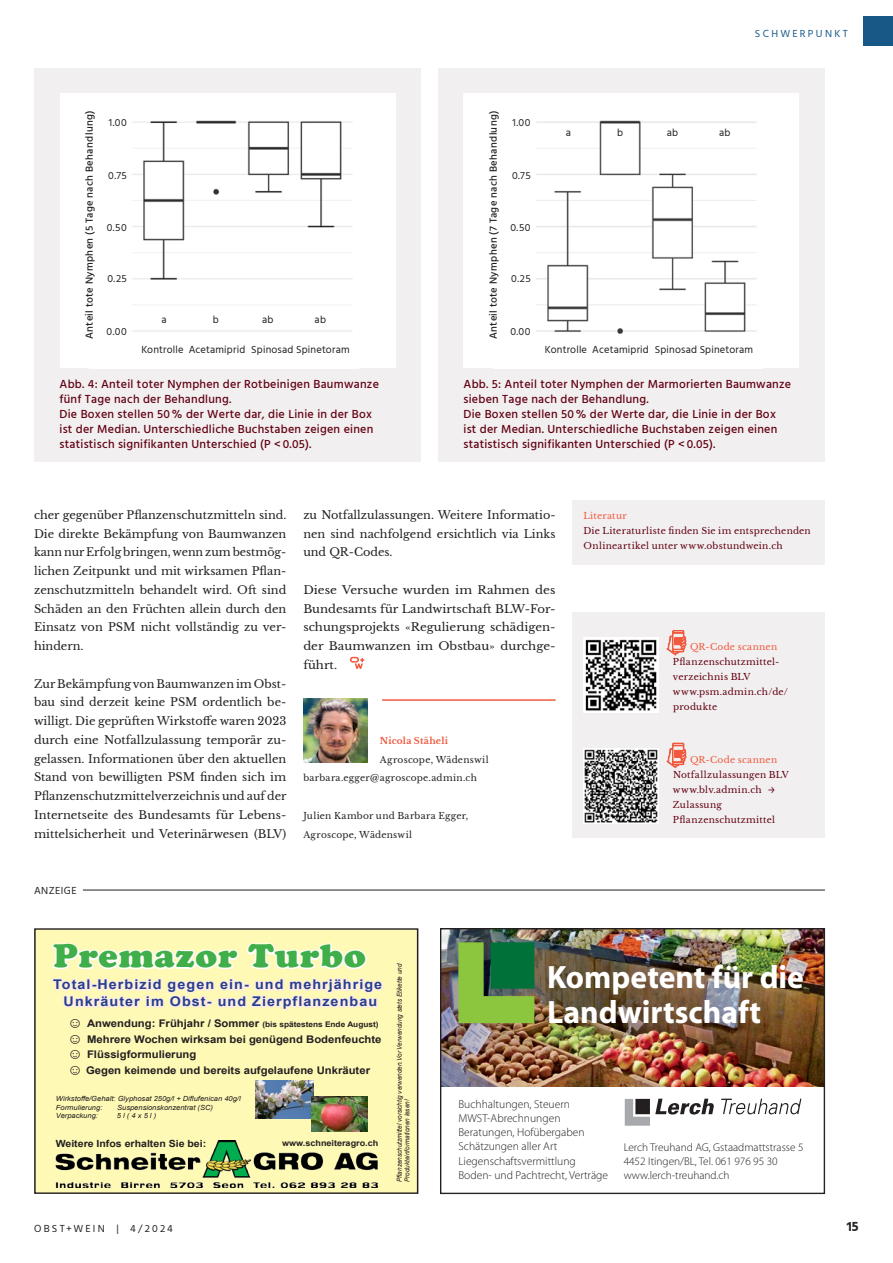
<style>
.page{position:relative;width:893px;height:1263px;background:#fff}
.page>*{position:absolute;margin:0;border:0;box-sizing:border-box;transform-origin:0 0}
.t1{font:900 33.75px "Cooper";letter-spacing:.025em;color:#40ae49;scale:1.07 1}
.t2{font:700 32.4px/35.2px "Myriad";color:#fff}
.t3{font:700 13.5px "Hind";color:#282526}
.t4{font:700 13.35px/17px "Arial";letter-spacing:.075em;color:#253f8e;text-align:center;scale:1.07 1}
.t5{font:500 12px/15px "Hind";letter-spacing:.02em;color:#620012}
.t6{font:300 11.55px/14.2px "Myriad Pro";color:#231f20}
.t7{font:11.25px/18.8px "Libre Baskerville";color:#231f20;text-align:justify}
.t8{font:11.25px/18.8px "Libre Baskerville";color:#231f20;text-align:justify;scale:1.06 1}
.t9{font:300 11.25px/14.1px "Myriad Pro";color:#231f20}
.t10{font:700 10.5px/15.5px "Arial";color:#231f20;scale:1.07 1}
.t11{font:10.5px "Hind";letter-spacing:.02em;color:#231f20}
.t12{font:500 10.5px "Hind";letter-spacing:.035em;color:#231f20}
.t13{font:10.5px "Hind";letter-spacing:.215em;color:#231f20}
.t14{font:10.5px "Hind";letter-spacing:.215em;color:#175887}
.t15{font:10.5px "Hind";letter-spacing:.04em;color:#231f20}
.t16{font:700 9.9px "Arial";color:#231f20;scale:1.07 1}
.t17{font:9px/15px "Libre Baskerville";letter-spacing:.025em;color:#620012}
.t18{font:9px/18.8px "Libre Baskerville";letter-spacing:.025em;color:#231f20}
.t19{font:9px "Libre Baskerville";letter-spacing:.03em;color:#f0593e}
.t20{font:700 9px "Libre Baskerville";letter-spacing:.02em;color:#f0593e}
.t21{font:8.4px "Helvetica";color:#000;scale:1.07 1}
.t22{font:700 8.4px "Arial";color:#231f20;scale:1.07 1}
.t23{font:italic 7.05px/8.4px "Arial";color:#231f20;scale:1.07 1}
.t24{font:italic 6.75px/7.5px "Arial";color:#231f20;scale:.93 1}
.s1{font-family:"neue Radial A Regular"}
.s2{font-style:italic;font-size:14.1px}
.s3{font-size:7.8px}
</style>
<div class="page">
<div style="left:863px;top:16px;width:30px;height:30px;background:#175887"></div>
<svg style="left:350px;top:657px;width:14px;height:12px"></svg>
<div style="left:573px;top:500px;width:252px;height:65px;background:#f1efef"></div>
<hr style="left:382px;top:699px;width:174px;height:2px;background:#f0593e">
<img style="left:303px;top:699px;width:64px;height:64px">
<hr style="left:83px;top:890px;width:742px;height:1px;background:#231f20">
<div style="left:573px;top:613px;width:252px;height:225px;background:#f1efef"></div>
<img style="left:584px;top:637px;width:75px;height:75px">
<img style="left:584px;top:748px;width:75px;height:75px">
<svg style="left:667px;top:630px;width:19px;height:25px"></svg>
<svg style="left:667px;top:743px;width:19px;height:25px"></svg>
<div style="left:34px;top:68px;width:387px;height:394px;background:#f1efef"></div>
<div style="left:60px;top:94px;width:335px;height:274px;background:#fff"></div>
<img style="left:132px;top:120px;width:220px;height:212px">
<div style="left:438px;top:68px;width:387px;height:394px;background:#f1efef"></div>
<div style="left:463px;top:94px;width:336px;height:274px;background:#fff"></div>
<img style="left:536px;top:120px;width:221px;height:214px">
<img style="left:442px;top:930px;width:381px;height:157px">
<svg style="left:721px;top:1099px;width:80px;height:15px"></svg>
<svg style="left:625px;top:1099px;width:89px;height:27px"></svg>
<svg style="left:458px;top:942px;width:76px;height:81px;background:#549a3e"></svg>
<div style="left:440px;top:928px;width:385px;height:266px;border:1px solid #231f20"></div>
<div style="left:35px;top:929px;width:383px;height:264px;background:#fff9b6"></div>
<div style="left:34px;top:928px;width:384px;height:266px;border:1px solid #231f20"></div>
<svg style="left:52px;top:943px;width:332px;height:67px"></svg>
<img style="left:56px;top:1141px;width:323px;height:47px">
<img style="left:255px;top:1080px;width:59px;height:38px">
<img style="left:312px;top:1096px;width:56px;height:36px">
<p class="t14" style="left:755px;top:27px;width:95px">SCHWERPUNKT</p>
<p class="t12" style="left:83px;top:339px;width:230px;rotate:-90deg">Anteil tote Nymphen (5 Tage nach Behandlung)</p>
<p class="t12" style="left:487px;top:339px;width:230px;rotate:-90deg">Anteil tote Nymphen (7 Tage nach Behandlung)</p>
<p class="t11" style="left:109px;top:116px;width:20px">1.00</p>
<p class="t11" style="left:108px;top:169px;width:20px">0.75</p>
<p class="t11" style="left:107px;top:221px;width:21px">0.50</p>
<p class="t11" style="left:108px;top:272px;width:21px">0.25</p>
<p class="t11" style="left:161px;top:314px;width:7px">a</p>
<p class="t11" style="left:213px;top:314px;width:7px">b</p>
<p class="t11" style="left:262px;top:314px;width:13px">ab</p>
<p class="t11" style="left:315px;top:314px;width:13px">ab</p>
<p class="t11" style="left:107px;top:325px;width:22px">0.00</p>
<p class="t11" style="left:512px;top:116px;width:20px">1.00</p>
<p class="t11" style="left:512px;top:169px;width:20px">0.75</p>
<p class="t11" style="left:510px;top:221px;width:21px">0.50</p>
<p class="t11" style="left:511px;top:272px;width:21px">0.25</p>
<p class="t11" style="left:510px;top:325px;width:22px">0.00</p>
<p class="t11" style="left:566px;top:126px;width:7px">a</p>
<p class="t11" style="left:617px;top:126px;width:7px">b</p>
<p class="t11" style="left:667px;top:126px;width:13px">ab</p>
<p class="t11" style="left:719px;top:126px;width:13px">ab</p>
<p class="t11" style="left:141px;top:344px;width:210px">Kontrolle Acetamiprid Spinosad Spinetoram</p>
<p class="t11" style="left:545px;top:344px;width:210px">Kontrolle Acetamiprid Spinosad Spinetoram</p>
<p class="t5" style="left:60px;top:376px;width:321px">Abb. 4: Anteil toter Nymphen der Rotbeinigen Baumwanze fünf Tage nach der Behandlung.<br>Die Boxen stellen 50 % der Werte dar, die Linie in der Box ist der Median. Unterschiedliche Buchstaben zeigen einen statistisch signifikanten Unterschied (P &lt; 0.05).</p>
<p class="t5" style="left:463px;top:376px;width:329px">Abb. 5: Anteil toter Nymphen der Marmorierten Baumwanze sieben Tage nach der Behandlung.<br>Die Boxen stellen 50 % der Werte dar, die Linie in der Box ist der Median. Unterschiedliche Buchstaben zeigen einen statistisch signifikanten Unterschied (P &lt; 0.05).</p>
<p class="t7" style="left:34px;top:505px;width:254px">cher gegenüber Pflanzenschutzmitteln sind.<br>Die direkte Bekämpfung von Baumwanzen kann nur Erfolg bringen, wenn zum bestmög&shy;lichen Zeitpunkt und mit wirksamen Pflan&shy;zenschutzmitteln behandelt wird. Oft sind Schäden an den Früchten allein durch den Einsatz von PSM nicht vollständig zu ver&shy;hindern.</p>
<p class="t7" style="left:34px;top:674px;width:254px">Zur Bekämpfung von Baumwanzen im Obst&shy;bau sind derzeit keine PSM ordentlich be&shy;willigt. Die geprüften Wirkstoffe waren 2023 durch eine Notfallzulassung temporär zu&shy;gelassen. Informationen über den aktuellen Stand von bewilligten PSM finden sich im Pflanzenschutzmittelverzeichnis und auf der Internetseite des Bundesamts für Lebens&shy;mittelsicherheit und Veterinärwesen (BLV)</p>
<p class="t7" style="left:303px;top:505px;width:254px">zu Notfallzulassungen. Weitere Informatio&shy;nen sind nachfolgend ersichtlich via Links und QR-Codes.</p>
<p class="t8" style="left:303px;top:580px;width:240px">Diese Versuche wurden im Rahmen des Bundesamts für Landwirtschaft BLW-For&shy;schungsprojekts «Regulierung schädigen&shy;der Baumwanzen im Obstbau» durchge&shy;führt.</p>
<p class="t20" style="left:380px;top:735px;width:70px">Nicola Stäheli</p>
<p class="t18" style="left:303px;top:750px;width:187px;text-indent:77px">Agroscope, Wädenswil barbara.egger@agroscope.admin.ch</p>
<p class="t18" style="left:303px;top:806px;width:166px">Julien Kambor und Barbara Egger,<br>Agroscope, Wädenswil</p>
<p class="t15" style="left:34px;top:884px;width:44px">ANZEIGE</p>
<p class="t19" style="left:583px;top:510px;width:45px">Literatur</p>
<p class="t17" style="left:583px;top:523px;width:229px">Die Literaturliste finden Sie im entsprechenden<br>Onlineartikel unter www.obstundwein.ch</p>
<p class="t19" style="left:690px;top:641px;width:89px">QR-Code scannen</p>
<p class="t17" style="left:673px;top:654px;width:117px">Pflanzenschutzmittel&shy;verzeichnis BLV www.psm.admin.ch/de/ produkte</p>
<p class="t19" style="left:690px;top:754px;width:89px">QR-Code scannen</p>
<p class="t17" style="left:673px;top:767px;width:118px">Notfallzulassungen BLV www.blv.admin.ch <span class="s1">→<br></span>Zulassung<br>Pflanzenschutzmittel</p>
<h1 class="t1" style="left:53px;top:936px;width:294px">Premazor Turbo</h1>
<p class="t4" style="left:53px;top:976px;width:309px">Total-Herbizid gegen ein- und mehrjährige<br>Unkräuter im Obst- und Zierpflanzenbau</p>
<p class="t10" style="left:67px;top:1016px;width:295px"><span class="s2">☺</span> Anwendung: Frühjahr / Sommer <span class="s3">(bis spätestens Ende August) </span><span class="s2">☺</span> Mehrere Wochen wirksam bei genügend Bodenfeuchte <span class="s2">☺</span> Flüssigformulierung<br><span class="s2">☺</span> Gegen keimende und bereits aufgelaufene Unkräuter</p>
<p class="t23" style="left:56px;top:1095px;width:174px">Wirkstoffe/Gehalt: Glyphosat 250g/l + Diflufenican 40g/l<br>Formulierung:</p>
<p class="t23" style="left:117px;top:1103px;width:91px">Suspensionskonzentrat (SC)</p>
<p class="t23" style="left:56px;top:1111px;width:41px">Verpackung:</p>
<p class="t23" style="left:117px;top:1111px;width:38px">5 l ( 4 x 5 l )</p>
<p class="t16" style="left:56px;top:1138px;width:142px">Weitere Infos erhalten Sie bei:</p>
<p class="t22" style="left:282px;top:1138px;width:91px">www.schneiteragro.ch</p>
<p class="t24" style="left:396px;top:1182px;width:236px;rotate:-90deg">Pflanzenschutzmittel vorsichtig verwenden.Vor Verwendung stets Etikette und<br>Produkteinformationen lesen!</p>
<h2 class="t2" style="left:547px;top:960px;width:258px">Kompetent für die<br>Landwirtschaft</h2>
<p class="t6" style="left:458px;top:1096px;width:151px">Buchhaltungen, Steuern<br>MWST-Abrechnungen<br>Beratungen, Hofübergaben<br>Schätzungen aller Art<br>Liegenschaftsvermittlung<br>Boden- und Pachtrecht, Verträge</p>
<p class="t9" style="left:624px;top:1140px;width:181px">Lerch Treuhand AG, Gstaadmattstrasse 5<br>4452 Itingen/BL, Tel. 061 976 95 30 www.lerch-treuhand.ch</p>
<p class="t13" style="left:34px;top:1222px;width:140px">OBST+WEIN | 4/2024</p>
<p class="t3" style="left:847px;top:1219px;width:13px">15</p>
<p class="t21" style="left:0;top:1226px;width:134px">nserat_Premazor_Turbo_5l.indd 1</p>
</div>
